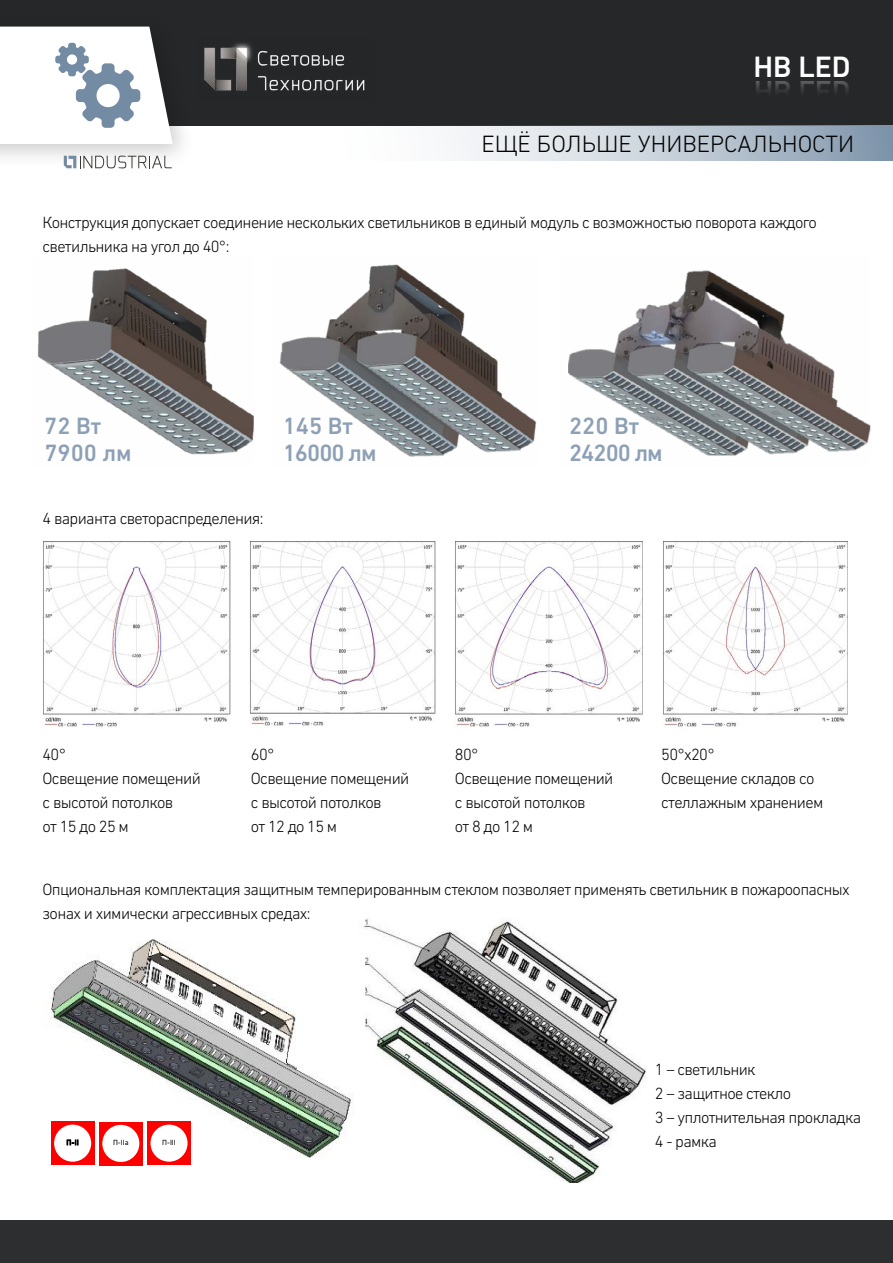
<style>
.page{position:relative;width:893px;height:1263px;background:#fff}
.page>*{position:absolute;margin:0;border:0;box-sizing:border-box;transform-origin:0 0}
.t1{font:500 30px "DIN Next W1 G";color:#fff}
.t2{font:500 24px/27px "DIN Next W1 G";color:#8da0b5}
.t3{font:300 24px "DIN Next W1 G";color:#000}
.t4{font:300 16.5px/24px "DIN Next W1 G";letter-spacing:-.04em;color:#000}
.t5{font:7.65px "DIN Next W1 G";letter-spacing:.005em;color:#000}
</style>
<div class="page">
<div style="left:0;top:0;width:893px;height:126px;background:#252729"></div>
<div style="left:0;top:1220px;width:893px;height:43px;background:#2d2e30"></div>
<img style="left:204px;top:43px;width:161px;height:48px">
<div style="left:0;top:14px;width:196px;height:155px;background:#000;opacity:.2"></div>
<svg style="left:64px;top:156px;width:108px;height:12px"></svg>
<svg style="left:0;top:27px;width:173px;height:117px"></svg>
<div style="left:336px;top:125px;width:557px;height:36px;background:linear-gradient(to right,#fff,#8a9eb2)"></div>
<img style="left:568px;top:270px;width:303px;height:186px">
<img style="left:37px;top:268px;width:217px;height:187px">
<img style="left:279px;top:264px;width:258px;height:193px">
<img style="left:43px;top:541px;width:188px;height:186px">
<img style="left:250px;top:541px;width:186px;height:185px">
<img style="left:455px;top:541px;width:188px;height:186px">
<img style="left:663px;top:541px;width:185px;height:186px">
<img style="left:363px;top:919px;width:284px;height:263px">
<img style="left:50px;top:939px;width:314px;height:230px">
<div style="left:51px;top:1122px;width:43px;height:43px;background:#f00"></div>
<div style="left:54px;top:1124px;width:37px;height:38px;background:#fff;border-radius:50%"></div>
<svg style="left:67px;top:1140px;width:11px;height:5px"></svg>
<div style="left:147px;top:1122px;width:44px;height:43px;background:#f00"></div>
<div style="left:150px;top:1124px;width:38px;height:38px;background:#fff;border-radius:50%"></div>
<div style="left:99px;top:1122px;width:43px;height:43px;background:#f00"></div>
<div style="left:102px;top:1125px;width:37px;height:37px;background:#fff;border-radius:50%"></div>
<h1 class="t1" style="left:753px;top:49px;width:98px">HB LED</h1>
<h2 class="t3" style="left:481px;top:130px;width:374px">ЕЩЁ БОЛЬШЕ УНИВЕРСАЛЬНОСТИ</h2>
<p class="t4" style="left:43px;top:211px;width:776px">Конструкция допускает соединение нескольких светильников в единый модуль c возможностью поворота каждого светильника на угол до 40°:</p>
<h2 class="t2" style="left:44px;top:412px;width:89px">72 Вт<br>7900 лм</h2>
<p class="t4" style="left:43px;top:506px;width:223px">4 варианта светораспределения:</p>
<h2 class="t2" style="left:283px;top:412px;width:72px">145 Вт</h2>
<h2 class="t2" style="left:283px;top:439px;width:95px">16000 лм</h2>
<h2 class="t2" style="left:569px;top:412px;width:72px">220 Вт</h2>
<h2 class="t2" style="left:569px;top:439px;width:95px">24200 лм</h2>
<p class="t4" style="left:43px;top:742px;width:160px">40°<br>Освещение помещений с высотой потолков<br>от 15 до 25 м</p>
<p class="t4" style="left:251px;top:742px;width:160px">60°<br>Освещение помещений с высотой потолков<br>от 12 до 15 м</p>
<p class="t4" style="left:455px;top:742px;width:160px">80°<br>Освещение помещений с высотой потолков<br>от 8 до 12 м</p>
<p class="t4" style="left:661px;top:742px;width:164px">50°х20°<br>Освещение складов со стеллажным хранением</p>
<p class="t4" style="left:43px;top:877px;width:809px">Опциональная комплектация защитным темперированным стеклом позволяет применять светильник в пожароопасных зонах и химически агрессивных средах:</p>
<p class="t4" style="left:655px;top:1057px;width:208px">1 – светильник<br>2 – защитное стекло<br>3 – уплотнительная прокладка</p>
<p class="t5" style="left:113px;top:1138px;width:17px">П-IIa</p>
<p class="t5" style="left:162px;top:1138px;width:15px">П-III</p>
<p class="t4" style="left:655px;top:1129px;width:64px">4 - рамка</p>
</div>
